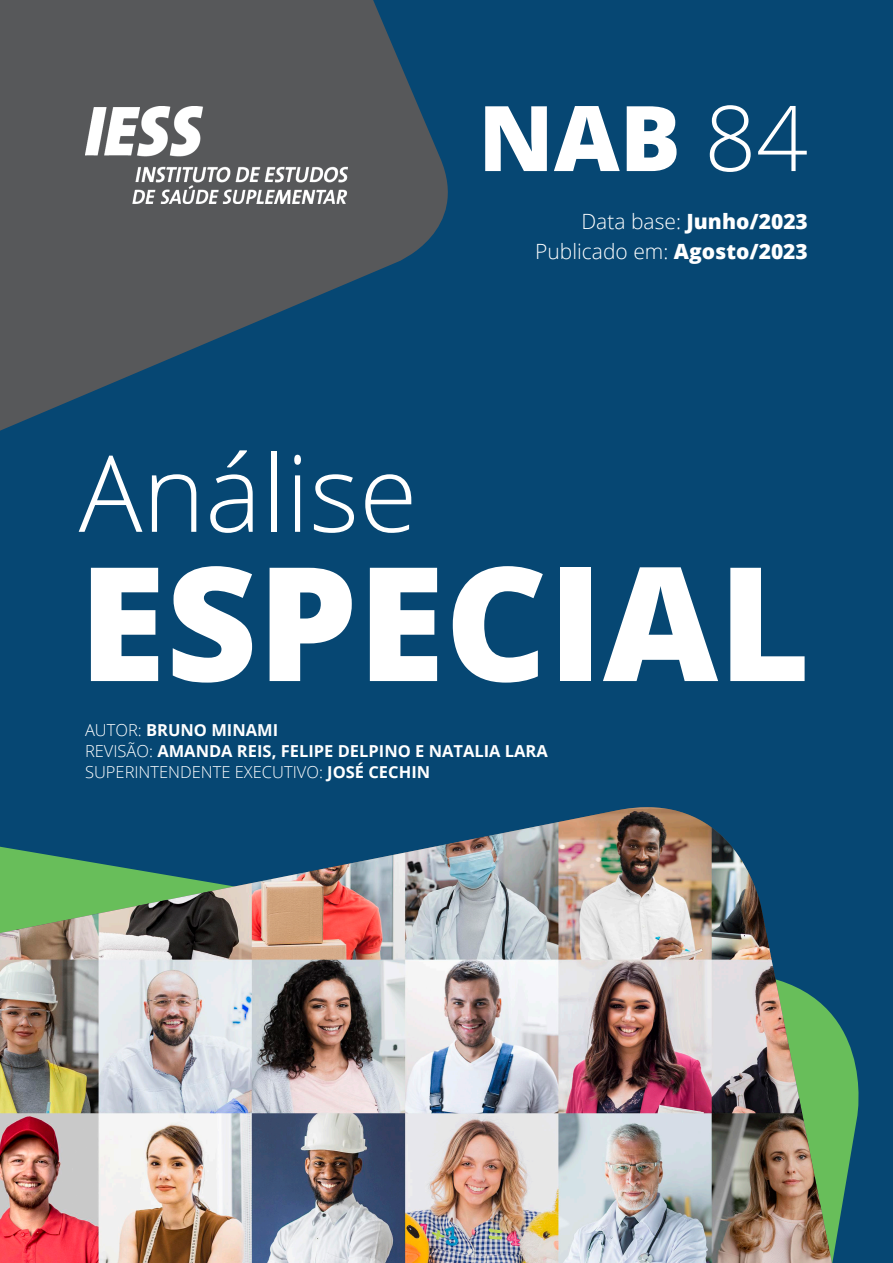
<style>
.page{position:relative;width:893px;height:1263px;background:#064773}
.page>*{position:absolute;margin:0;border:0;box-sizing:border-box;transform-origin:0 0}
.t1{font:800 158.7px "Open Sans";color:#fff}
.t2{font:300 106.35px "Open Sans";color:#fff}
.t3{font:800 90.75px "Open Sans";color:#fff}
.t4{font:300 21px/30px "Open Sans";color:#fff;text-align:right}
.t5{font:700 16.5px/21px "Open Sans";color:#fff}
.s1{font-weight:300}
.s2{font-weight:800}
</style>
<div class="page">
<svg style="left:0;top:0;width:448px;height:431px;fill:#57585a"></svg>
<img style="left:86px;top:106px;width:262px;height:98px">
<svg style="left:832px;top:1015px;width:27px;height:248px;fill:#68be5a"></svg>
<img style="left:0;top:807px;width:832px;height:456px">
<h3 class="t3" style="left:478px;top:69px;width:331px">NAB <span class="s1">84</span></h3>
<p class="t4" style="left:535px;top:205px;width:274px">DATA BASE: <span class="s2">Junho/2023<br></span>P UBLICADO EM: <span class="s2">Agosto/2023</span></p>
<h2 class="t2" style="left:79px;top:420px;width:340px">ANÁLISE</h2>
<h1 class="t1" style="left:79px;top:503px;width:733px">ESPECIAL</h1>
<p class="t5" style="left:85px;top:719px;width:464px"><span class="s1">AUTOR:</span> BRUNO MINAM I<br><span class="s1">REVISÃO:</span> AMANDA REIS, FELIPE DELPINO E NATALIA LARA<br><span class="s1">SUPERINTENDENTE EXECUTIVO:</span> JOSÉ CECHIN</p>
</div>
